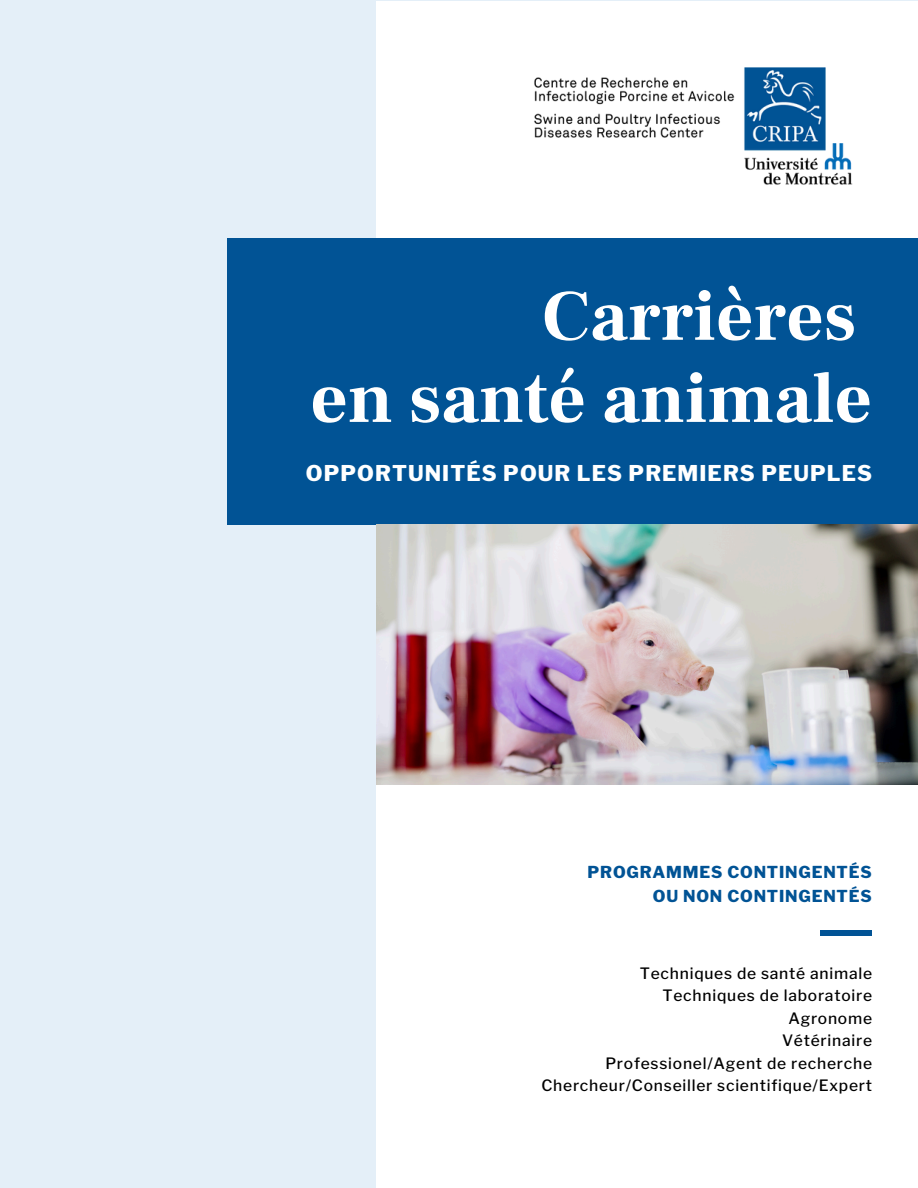
<style>
.page{position:relative;width:918px;height:1188px;background:#e4eff8}
.page>*{position:absolute;margin:0;border:0;box-sizing:border-box;transform-origin:0 0}
.t1{font:700 72.15px/82.2px "Frank Ruhl Libre";color:#fff;text-align:right}
.t2{font:800 21.6px "Libre Franklin";letter-spacing:.05em;color:#fff}
.t3{font:800 16.35px/23.7px "Libre Franklin";letter-spacing:.05em;color:#015395;text-align:right}
.t4{font:500 15.6px "Libre Franklin";letter-spacing:.05em;color:#000}
</style>
<div class="page">
<div style="left:377px;top:1px;width:541px;height:1187px;background:#fff"></div>
<div style="left:820px;top:930px;width:52px;height:6px;background:#015395"></div>
<div style="left:227px;top:238px;width:691px;height:286px;background:#015395"></div>
<img style="left:534px;top:67px;width:319px;height:118px">
<img style="left:377px;top:524px;width:541px;height:260px">
<p class="t1" style="left:310px;top:276px;width:563px">Carrières<br>en santé animale</p>
<p class="t2" style="left:306px;top:460px;width:568px">OPPORTUNITÉS POUR LES PREMIERS PEUPLES</p>
<h3 class="t3" style="left:588px;top:860px;width:286px">PROGRAMMES CONTINGENTÉS<br>OU NON CONTINGENTÉS</h3>
<p class="t4" style="left:640px;top:964px;width:234px">Techniques de santé animale</p>
<p class="t4" style="left:662px;top:986px;width:211px">Techniques de laboratoire</p>
<p class="t4" style="left:788px;top:1009px;width:85px">Agronome</p>
<p class="t4" style="left:782px;top:1031px;width:92px">Vétérinaire</p>
<p class="t4" style="left:605px;top:1054px;width:268px">Professionel/Agent de recherche</p>
<p class="t4" style="left:541px;top:1076px;width:332px">Chercheur/Conseiller scientifique/Expert</p>
</div>
